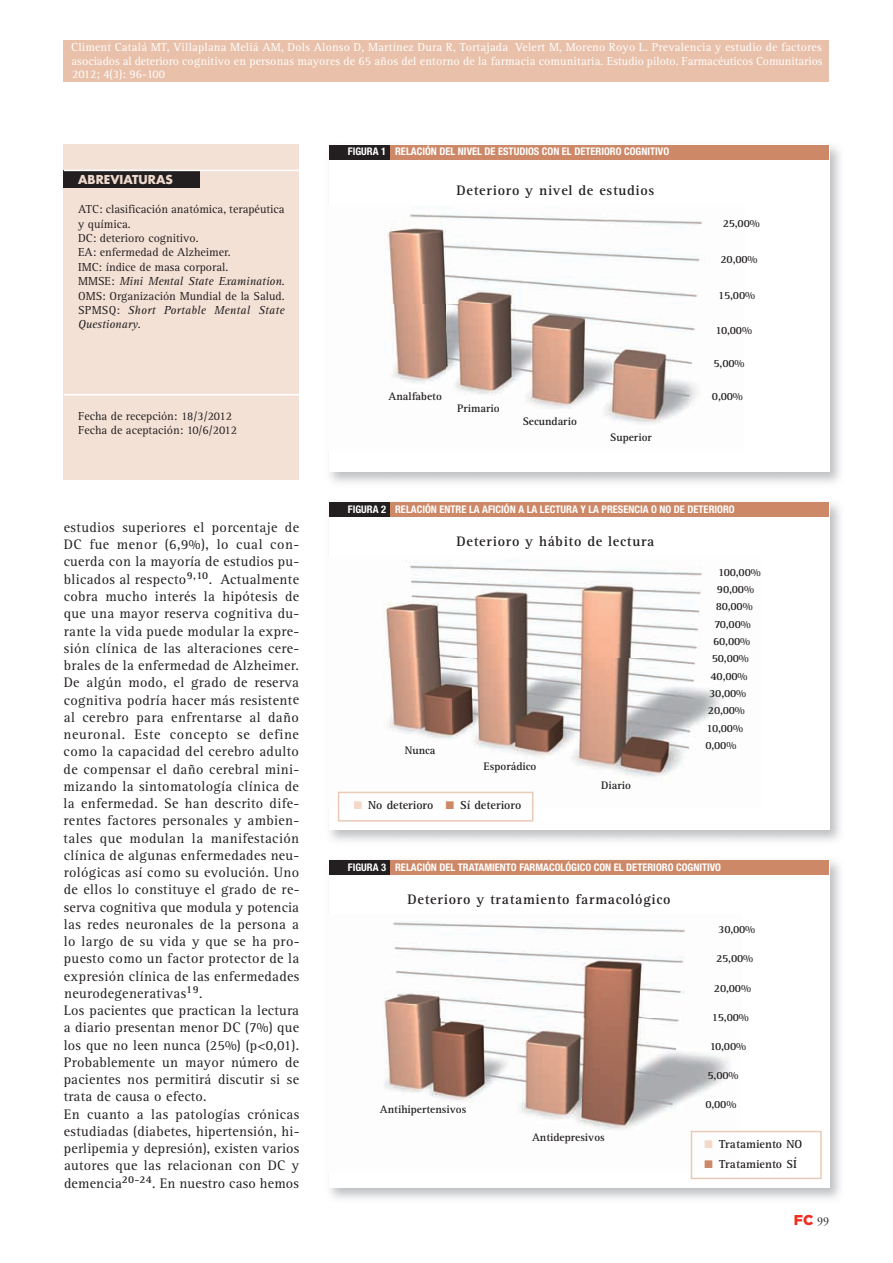
<style>
.page{position:relative;width:893px;height:1263px;background:#fff}
.page>*{position:absolute;margin:0;border:0;box-sizing:border-box;transform-origin:0 0}
.t1{font:14.25px/17.2px "Rotis Serif";letter-spacing:.025em;color:#231f20}
.t2{font:700 14.25px "Rotis Serif";letter-spacing:.05em;color:#231f20}
.t3{font:900 14.25px "Gotham";color:#ee2e22}
.t4{font:12px/14.4px "Rotis Serif";color:#231f20}
.t5{font:12px/13.5px "Rotis Serif";letter-spacing:-.005em;color:#fff;text-align:justify}
.t6{font:700 12px "Rotis Serif";color:#231f20}
.t7{font:700 12px "Futura Std";color:#f1dbce}
.t8{font:700 11.25px "Rotis Serif";color:#231f20}
.t9{font:700 condensed 10.5px "Helvetica Neue LT Std";color:#fff}
.s1{font-style:italic}
.s2{font-family:"Times New Roman";font-weight:400;font-style:italic;font-size:16.5px;color:#f2d9c9}
.s3{font-family:"Times New Roman";font-weight:400;font-style:italic;font-size:16.5px;color:#cc8867}
.s4{font-family:"Adobe Garamond Pro";font-weight:400;font-size:12px;color:#231f20}
</style>
<div class="page">
<div style="left:64px;top:40px;width:765px;height:42px;background:#e9c1aa"></div>
<img style="left:388px;top:214px;width:317px;height:210px">
<div style="left:329px;top:145px;width:62px;height:14px;background:#231f20"></div>
<div style="left:391px;top:145px;width:438px;height:14px;background:#cc8867"></div>
<img style="left:337px;top:560px;width:384px;height:247px">
<div style="left:329px;top:502px;width:62px;height:15px;background:#231f20"></div>
<div style="left:391px;top:502px;width:438px;height:15px;background:#cc8867"></div>
<div style="left:64px;top:145px;width:235px;height:335px;background:#f3e1d6"></div>
<div style="left:64px;top:170px;width:136px;height:18px;background:#231f20"></div>
<hr style="left:64px;top:170px;width:235px;height:1px;background:#fff">
<hr style="left:64px;top:394px;width:235px;height:1px;background:#fff">
<div style="left:338px;top:792px;width:195px;height:29px;border:2px solid #e9cab7"></div>
<img style="left:384px;top:921px;width:406px;height:251px">
<div style="left:329px;top:860px;width:62px;height:15px;background:#231f20"></div>
<div style="left:391px;top:860px;width:438px;height:15px;background:#cc8867"></div>
<div style="left:691px;top:1131px;width:131px;height:48px;border:2px solid #e9cab7"></div>
<p class="t5" style="left:71px;top:42px;width:753px">Climent Catalá MT, Villaplana Meliá AM, Dols Alonso D, Martínez Dura R, Tortajada Velert M, Moreno Royo L. Prevalencia y estudio de factores asociados al deterioro cognitivo en personas mayores de 65 años del entorno de la farmacia comunitaria. Estudio piloto. Farmacéuticos Comunitarios 2012; 4(3): 96-100</p>
<p class="t7" style="left:78px;top:174px;width:96px">ABREVIATURAS</p>
<p class="t4" style="left:78px;top:203px;width:208px">ATC: clasificación anatómica, terapéutica y química.<br>DC: deterioro cognitivo.<br>EA: enfermedad de Alzheimer.<br>IMC: índice de masa corporal.<br>MMSE: <span class="s1">Mini Mental State Examination</span>.<br>OMS: Organización Mundial de la Salud.<br>SPMSQ: <span class="s1">Short Portable Mental State<br>Questionary</span>.</p>
<p class="t4" style="left:78px;top:410px;width:160px">Fecha de recepción: 18/3/2012<br>Fecha de aceptación: 10/6/2012</p>
<p class="t1" style="left:64px;top:520px;width:237px">estudios superiores el porcentaje de DC fue menor (6,9%), lo cual con&shy;cuerda con la mayoría de estudios pu&shy;blicados al respecto<sup>9,10</sup>. Actualmente cobra mucho interés la hipótesis de que una mayor reserva cognitiva du&shy;rante la vida puede modular la expre&shy;sión clínica de las alteraciones cere&shy;brales de la enfermedad de Alzheimer.<br>De algún modo, el grado de reserva cognitiva podría hacer más resistente al cerebro para enfrentarse al daño neuronal. Este concepto se define como la capacidad del cerebro adulto de compensar el daño cerebral mini&shy;mizando la sintomatología clínica de la enfermedad. Se han descrito dife&shy;rentes factores personales y ambien&shy;tales que modulan la manifestación clínica de algunas enfermedades neu&shy;rológicas así como su evolución. Uno de ellos lo constituye el grado de re&shy;serva cognitiva que modula y potencia las redes neuronales de la persona a lo largo de su vida y que se ha pro&shy;puesto como un factor protector de la expresión clínica de las enfermedades neurodegenerativas<sup>19</sup>.<br>Los pacientes que practican la lectura a diario presentan menor DC (7%) que los que no leen nunca (25%) (p&lt;0,01).<br>Probablemente un mayor número de pacientes nos permitirá discutir si se trata de causa o efecto.<br>En cuanto a las patologías crónicas estudiadas (diabetes, hipertensión, hi&shy;perlipemia y depresión), existen varios autores que las relacionan con DC y demencia<sup>20-24</sup>. En nuestro caso hemos</p>
<p class="t9" style="left:348px;top:148px;width:323px">FIGURA 1 RELACIÓN DEL NIVEL DE ESTUDIOS CON EL DETERIORO COGNITIVO</p>
<p class="t2" style="left:456px;top:185px;width:199px">Deterioro y nivel de estudios</p>
<p class="t8" style="left:723px;top:220px;width:39px">25,00%</p>
<p class="t8" style="left:720px;top:256px;width:39px">20,00%</p>
<p class="t8" style="left:718px;top:292px;width:39px">15,00%</p>
<p class="t8" style="left:716px;top:326px;width:38px">10,00%</p>
<p class="t8" style="left:713px;top:360px;width:32px">5,00%</p>
<p class="t8" style="left:389px;top:393px;width:55px">Analfabeto</p>
<p class="t8" style="left:712px;top:392px;width:32px">0,00%</p>
<p class="t8" style="left:457px;top:404px;width:44px">Primario</p>
<p class="t8" style="left:523px;top:418px;width:56px">Secundario</p>
<p class="t8" style="left:610px;top:434px;width:43px">Superior</p>
<p class="t9" style="left:348px;top:505px;width:388px">FIGURA 2 RELACIÓN ENTRE LA AFICIÓN A LA LECTURA Y LA PRESENCIA O NO DE DETERIORO</p>
<p class="t2" style="left:456px;top:537px;width:199px">Deterioro y hábito de lectura</p>
<p class="t8" style="left:718px;top:568px;width:44px">100,00%</p>
<p class="t8" style="left:716px;top:603px;width:39px">80,00%</p>
<p class="t8" style="left:717px;top:586px;width:39px">90,00%</p>
<p class="t8" style="left:714px;top:620px;width:38px">70,00%</p>
<p class="t8" style="left:713px;top:637px;width:39px">60,00%</p>
<p class="t8" style="left:712px;top:655px;width:39px">50,00%</p>
<p class="t8" style="left:710px;top:672px;width:39px">40,00%</p>
<p class="t8" style="left:709px;top:689px;width:39px">30,00%</p>
<p class="t8" style="left:708px;top:707px;width:39px">20,00%</p>
<p class="t8" style="left:405px;top:747px;width:32px">Nunca</p>
<p class="t8" style="left:484px;top:763px;width:54px">Esporádico</p>
<p class="t6" style="left:354px;top:801px;width:169px"><span class="s2">■</span> No deterioro <span class="s3">■</span> Sí deterioro</p>
<p class="t8" style="left:601px;top:782px;width:31px">Diario</p>
<p class="t8" style="left:707px;top:724px;width:38px">10,00%</p>
<p class="t8" style="left:705px;top:741px;width:32px">0,00%</p>
<p class="t9" style="left:348px;top:863px;width:375px">FIGURA 3 RELACIÓN DEL TRATAMIENTO FARMACOLÓGICO CON EL DETERIORO COGNITIVO</p>
<p class="t2" style="left:407px;top:894px;width:265px">Deterioro y tratamiento farmacológico</p>
<p class="t8" style="left:718px;top:926px;width:39px">30,00%</p>
<p class="t8" style="left:716px;top:955px;width:39px">25,00%</p>
<p class="t8" style="left:714px;top:984px;width:39px">20,00%</p>
<p class="t8" style="left:712px;top:1013px;width:39px">15,00%</p>
<p class="t8" style="left:710px;top:1042px;width:38px">10,00%</p>
<p class="t8" style="left:707px;top:1071px;width:32px">5,00%</p>
<p class="t8" style="left:380px;top:1105px;width:88px">Antihipertensivos</p>
<p class="t8" style="left:705px;top:1100px;width:32px">0,00%</p>
<p class="t8" style="left:532px;top:1134px;width:74px">Antidepresivos</p>
<p class="t6" style="left:705px;top:1140px;width:99px"><span class="s2">■</span> Tratamiento NO</p>
<p class="t6" style="left:705px;top:1160px;width:93px"><span class="s3">■</span> Tratamiento SÍ</p>
<p class="t3" style="left:794px;top:1211px;width:37px">FC <span class="s4">99</span></p>
</div>
